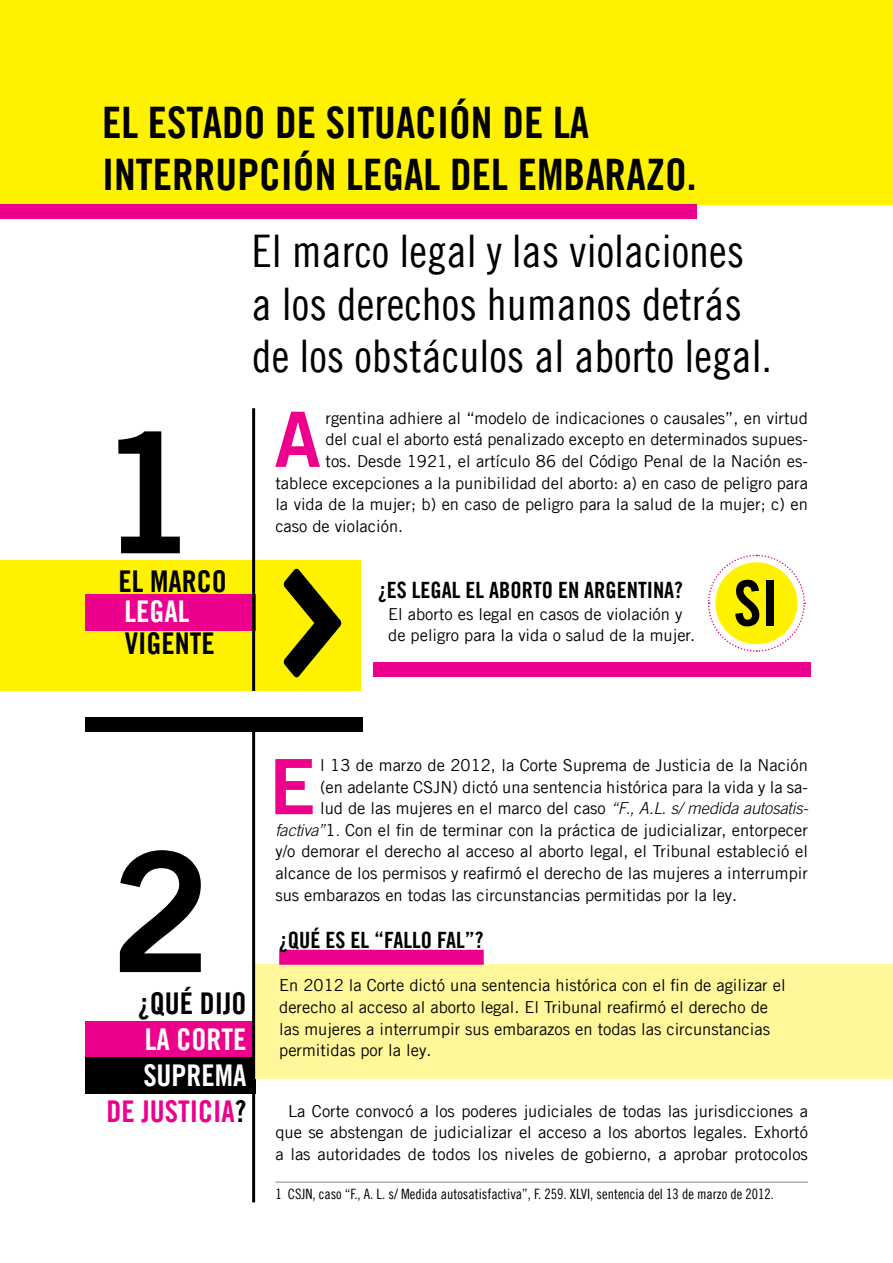
<style>
.page{position:relative;width:893px;height:1263px;background:#fff}
.page>*{position:absolute;margin:0;border:0;box-sizing:border-box;transform-origin:0 0}
.t1{font:166.5px "Amnesty Trade Gothic Bd 2";color:#000}
.t2{font:76.35px "Amnesty Trade Gothic Bd 2";color:#ec008c}
.t3{font:63px "Amnesty Trade Gothic Bd Cn 20";color:#000}
.t4{font:45px/52.5px "Amnesty Trade Gothic Cn 18";color:#000}
.t5{font:43.5px "Amnesty Trade Gothic Bd Cn 20";color:#000}
.t6{font:30px/36px "Amnesty Trade Gothic Bd Cn 20";color:#fff;text-align:right}
.t7{font:30px/62.4px "Amnesty Trade Gothic Bd Cn 20";color:#000}
.t8{font:22.5px "Amnesty Trade Gothic Bd Cn 20";color:#000}
.t9{font:16.5px/21.6px "Amnesty Trade Gothic";color:#000}
.t10{font:14.25px "Amnesty Trade Gothic Cn 18";color:#000}
.s1{color:#ec008c}
.s2{color:#000}
.s3{font-weight:300;font-style:italic}
</style>
<div class="page">
<div style="left:0;top:0;width:893px;height:204px;background:#fff200"></div>
<div style="left:0;top:561px;width:360px;height:130px;background:#fff200"></div>
<div style="left:0;top:204px;width:697px;height:14px;background:#ec008c"></div>
<div style="left:373px;top:663px;width:438px;height:14px;background:#ec008c"></div>
<div style="left:85px;top:594px;width:170px;height:36px;background:#ec008c"></div>
<div style="left:85px;top:1021px;width:170px;height:37px;background:#ec008c"></div>
<div style="left:85px;top:1058px;width:170px;height:36px;background:#000"></div>
<svg style="left:284px;top:569px;width:57px;height:108px"></svg>
<hr style="left:275px;top:1181px;width:533px;height:2px;background:#939598">
<div style="left:255px;top:964px;width:638px;height:115px;background:#fff799"></div>
<div style="left:279px;top:950px;width:205px;height:15px;background:#ec008c"></div>
<hr style="left:252px;top:408px;width:3px;height:283px;background:#000">
<hr style="left:252px;top:731px;width:3px;height:471px;background:#000">
<div style="left:85px;top:717px;width:277px;height:14px;background:#000"></div>
<svg style="left:708px;top:554px;width:98px;height:98px"></svg>
<h3 class="t5" style="left:102px;top:96px;width:66px">EL ESTADO</h3>
<h3 class="t5" style="left:275px;top:96px;width:70px">DE SITUACIÓN</h3>
<h3 class="t5" style="left:502px;top:96px;width:69px">DE LA</h3>
<h3 class="t5" style="left:102px;top:148px;width:21px">INTERRUPCIÓN</h3>
<h3 class="t5" style="left:346px;top:148px;width:20px">LEGAL</h3>
<h3 class="t5" style="left:450px;top:148px;width:90px">DEL EMBARAZO</h3>
<h3 class="t5" style="left:687px;top:148px;width:11px">.</h3>
<h1 class="t1" style="left:97px;top:391px;width:103px">1</h1>
<h3 class="t4" style="left:252px;top:225px;width:521px">El marco legal y las violaciones a los derechos humanos detrás de los obstáculos al aborto legal.</h3>
<p class="t9" style="left:275px;top:407px;width:534px;text-align:right">rgentina adhiere al “modelo de indicaciones o causales”, en virtud<br>del cual el aborto está penalizado excepto en determinados supues-<br>tos. Desde 1921, el artículo 86 del Código Penal de la Nación es&shy;tablece excepciones a la punibilidad del aborto: a) en caso de peligro para la vida de la mujer; b) en caso de peligro para la salud de la mujer; c) en</p>
<h2 class="t2" style="left:274px;top:392px;width:48px">A</h2>
<p class="t9" style="left:275px;top:515px;width:129px">caso de violación.</p>
<h3 class="t7" style="left:119px;top:550px;width:110px">EL MARCO<br>VIGENTE</h3>
<h3 class="t8" style="left:378px;top:576px;width:306px">¿ES LEGAL EL ABORTO EN ARGENTINA?</h3>
<h3 class="t6" style="left:124px;top:593px;width:66px">LEGAL</h3>
<p class="t9" style="left:388px;top:603px;width:309px">El aborto es legal en casos de violación y de peligro para la vida o salud de la mujer.</p>
<h3 class="t3" style="left:733px;top:565px;width:47px">SI</h3>
<h1 class="t1" style="left:111px;top:809px;width:103px">2</h1>
<h3 class="t7" style="left:138px;top:972px;width:110px">¿QUÉ DIJO</h3>
<h3 class="t6" style="left:107px;top:1021px;width:141px">LA CORTE<br>SUPREMA<br><span class="s1">DE JUSTICIA</span><span class="s2">?</span></h3>
<h2 class="t2" style="left:269px;top:739px;width:48px">E</h2>
<p class="t9" style="left:320px;top:754px;width:489px">l 13 de marzo de 2012, la Corte Suprema de Justicia de la Nación</p>
<p class="t9" style="left:320px;top:776px;width:489px">(en adelante CSJN) dictó una sentencia histórica para la vida y la sa-</p>
<p class="t9" style="left:320px;top:797px;width:490px">lud de las mujeres en el marco del caso <span class="s3">“F., A.L. s/ medida autosatis-</span></p>
<p class="t9" style="left:275px;top:819px;width:534px"><span class="s3">factiva”</span>1<span class="s3">.</span> Con el fin de terminar con la práctica de judicializar, entorpecer</p>
<p class="t9" style="left:275px;top:840px;width:534px">y/o demorar el derecho al acceso al aborto legal, el Tribunal estableció el</p>
<p class="t9" style="left:275px;top:862px;width:534px">alcance de los permisos y reafirmó el derecho de las mujeres a interrumpir</p>
<p class="t9" style="left:275px;top:884px;width:463px">sus embarazos en todas las circunstancias permitidas por la ley.</p>
<h3 class="t8" style="left:279px;top:926px;width:206px">¿QUÉ ES EL “FALLO FAL”?</h3>
<p class="t9" style="left:279px;top:974px;width:508px">En 2012 la Corte dictó una sentencia histórica con el fin de agilizar el derecho al acceso al aborto legal. El Tribunal reafirmó el derecho de las mujeres a interrumpir sus embarazos en todas las circunstancias permitidas por la ley.</p>
<p class="t9" style="left:275px;top:1100px;width:534px;text-align:justify;text-indent:13px">La Corte convocó a los poderes judiciales de todas las jurisdicciones a que se abstengan de judicializar el acceso a los abortos legales. Exhortó a las autoridades de todos los niveles de gobierno, a aprobar protocolos</p>
<p class="t10" style="left:275px;top:1186px;width:500px">1 CSJN, caso “F., A. L. s/ Medida autosatisfactiva”, F. 259. XLVI, sentencia del 13 de marzo de 2012.</p>
</div>
